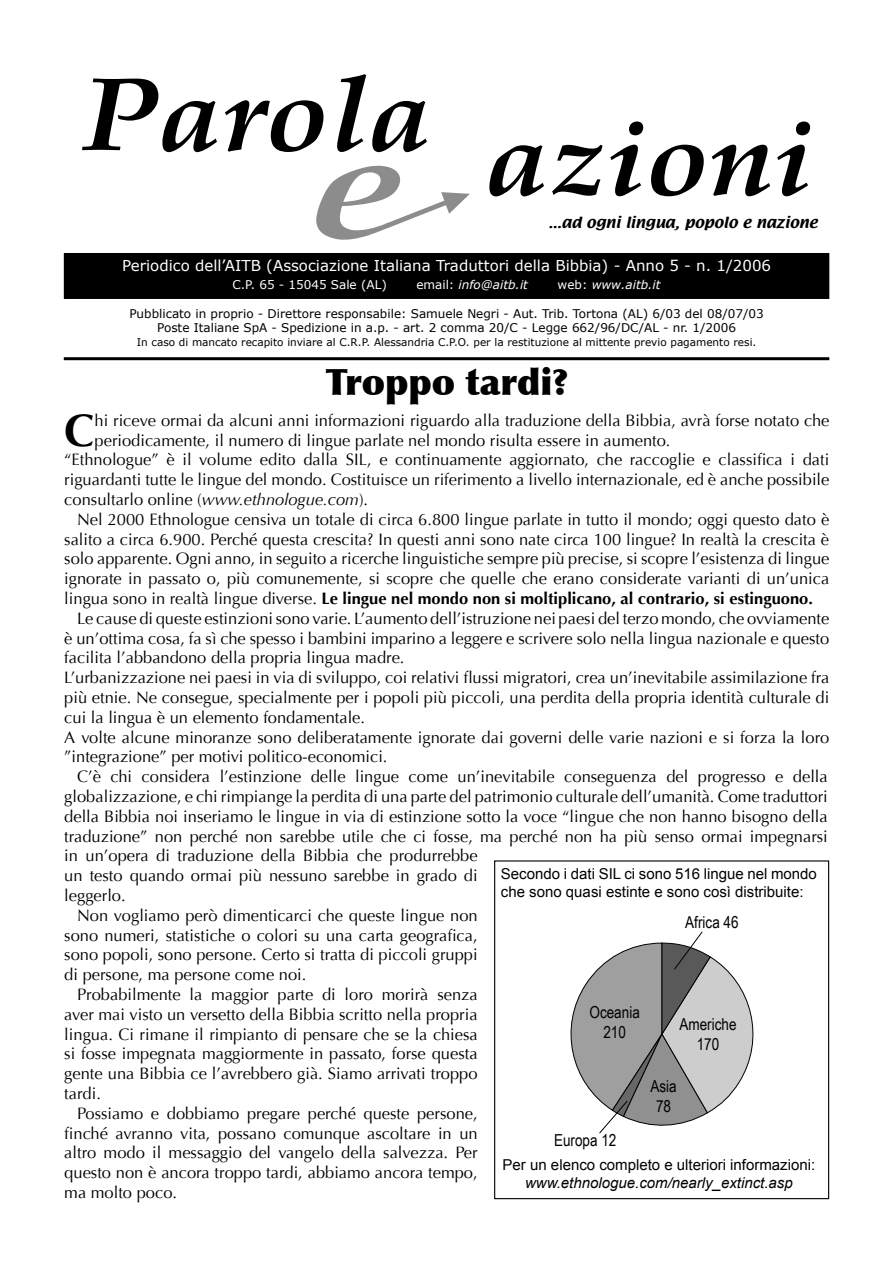
<style>
.page{position:relative;width:893px;height:1263px;background:#fff}
.page>*{position:absolute;margin:0;border:0;box-sizing:border-box;transform-origin:0 0}
.t1{font:italic 700 105px "Palatino";color:#000;scale:1.1 1}
.t2{font:700 45.45px "Optima";color:#000}
.t3{font:900 36px "Optima";color:#000}
.t4{font:16.5px "Optima";color:#000}
.t5{font:700 16.5px "Optima";color:#000}
.t6{font:16.5px/19.8px "Arial Narrow";color:#000;text-align:center}
.t7{font:15px/18px "Arial";color:#000}
.t8{font:15px "Verdana";color:#fff}
.t9{font:italic 15px "Arial";color:#000}
.t10{font:13.5px "Textile";color:#000;scale:1.1 1}
.t11{font:12px/14.4px "Verdana";color:#000;text-align:center}
.t12{font:italic 12px "Verdana";color:#fff}
.t13{font:12px "Verdana";color:#fff}
.t14{font:10.5px "Verdana";color:#000}
.s1{font-style:normal}
.s2{font-style:italic}
.s3{font-weight:400}
</style>
<div class="page">
<div style="left:65px;top:254px;width:764px;height:44px;background:#000"></div>
<div style="left:64px;top:253px;width:765px;height:46px;border:2px solid #000"></div>
<hr style="left:64px;top:357px;width:765px;height:3px;background:#000">
<svg style="left:571px;top:931px;width:182px;height:203px"></svg>
<div style="left:494px;top:860px;width:335px;height:339px;border:1px solid #000"></div>
<svg style="left:385px;top:192px;width:85px;height:36px"></svg>
<h1 class="t1" style="left:81px;top:31px;width:321px">Parola</h1>
<h1 class="t1" style="left:485px;top:75px;width:299px">azioni</h1>
<p class="t10" style="left:548px;top:213px;width:246px">...ad ogni lingua, popolo e nazione</p>
<p class="t8" style="left:122px;top:256px;width:650px">Periodico dell’AITB (Associazione Italiana Traduttori della Bibbia) - Anno 5 - n. 1/2006</p>
<p class="t13" style="left:233px;top:277px;width:156px">C.P. 65 - 15045 Sale (AL)</p>
<p class="t12" style="left:416px;top:277px;width:113px"><span class="s1">email:</span> info@aitb.it</p>
<p class="t12" style="left:558px;top:277px;width:104px"><span class="s1">web:</span> www.aitb.it</p>
<p class="t11" style="left:129px;top:306px;width:636px">Pubblicato in proprio - Direttore responsabile: Samuele Negri - Aut. Trib. Tortona (AL) 6/03 del 08/07/03<br>Poste Italiane SpA - Spedizione in a.p. - art. 2 comma 20/C - Legge 662/96/DC/AL - nr. 1/2006</p>
<p class="t14" style="left:137px;top:336px;width:621px">In caso di mancato recapito inviare al C.R.P. Alessandria C.P.O. per la restituzione al mittente previo pagamento resi.</p>
<h3 class="t3" style="left:326px;top:361px;width:243px">Troppo tardi?</h3>
<h2 class="t2" style="left:64px;top:404px;width:32px">C</h2>
<p class="t4" style="left:95px;top:411px;width:736px">hi riceve ormai da alcuni anni informazioni riguardo alla traduzione della Bibbia, avrà forse notato che</p>
<p class="t4" style="left:95px;top:430px;width:577px">periodicamente, il numero di lingue parlate nel mondo risulta essere in aumento.</p>
<p class="t4" style="left:64px;top:450px;width:766px">“Ethnologue” è il volume edito dalla SIL, e continuamente aggiornato, che raccoglie e classifica i dati</p>
<p class="t4" style="left:64px;top:470px;width:767px">riguardanti tutte le lingue del mondo. Costituisce un riferimento a livello internazionale, ed è anche possibile</p>
<p class="t4" style="left:64px;top:490px;width:305px">consultarlo online (<span class="s2">www.ethnologue.com</span>).</p>
<p class="t4" style="left:77px;top:510px;width:754px">Nel 2000 Ethnologue censiva un totale di circa 6.800 lingue parlate in tutto il mondo; oggi questo dato è</p>
<p class="t4" style="left:64px;top:529px;width:766px">salito a circa 6.900. Perché questa crescita? In questi anni sono nate circa 100 lingue? In realtà la crescita è</p>
<p class="t4" style="left:64px;top:549px;width:767px">solo apparente. Ogni anno, in seguito a ricerche linguistiche sempre più precise, si scopre l’esistenza di lingue</p>
<p class="t4" style="left:64px;top:569px;width:766px">ignorate in passato o, più comunemente, si scopre che quelle che erano considerate varianti di un’unica</p>
<p class="t5" style="left:64px;top:589px;width:750px"><span class="s3">lingua sono in realtà lingue diverse.</span> Le lingue nel mondo non si moltiplicano, al contrario, si estinguono.</p>
<p class="t4" style="left:77px;top:609px;width:754px">Le cause di queste estinzioni sono varie. L’aumento dell’istruzione nei paesi del terzo mondo, che ovviamente</p>
<p class="t4" style="left:64px;top:628px;width:766px">è un’ottima cosa, fa sì che spesso i bambini imparino a leggere e scrivere solo nella lingua nazionale e questo</p>
<p class="t4" style="left:64px;top:648px;width:342px">facilita l’abbandono della propria lingua madre.</p>
<p class="t4" style="left:64px;top:668px;width:766px">L’urbanizzazione nei paesi in via di sviluppo, coi relativi flussi migratori, crea un’inevitabile assimilazione fra</p>
<p class="t4" style="left:64px;top:688px;width:766px">più etnie. Ne consegue, specialmente per i popoli più piccoli, una perdita della propria identità culturale di</p>
<p class="t4" style="left:64px;top:708px;width:302px">cui la lingua è un elemento fondamentale.</p>
<p class="t4" style="left:64px;top:727px;width:766px">A volte alcune minoranze sono deliberatamente ignorate dai governi delle varie nazioni e si forza la loro</p>
<p class="t4" style="left:64px;top:747px;width:325px">”integrazione” per motivi politico-economici.</p>
<p class="t4" style="left:77px;top:767px;width:752px">C’è chi considera l’estinzione delle lingue come un’inevitabile conseguenza del progresso e della</p>
<p class="t4" style="left:64px;top:787px;width:765px">globalizzazione, e chi rimpiange la perdita di una parte del patrimonio culturale dell’umanità. Come traduttori</p>
<p class="t4" style="left:64px;top:807px;width:765px">della Bibbia noi inseriamo le lingue in via di estinzione sotto la voce “lingue che non hanno bisogno della</p>
<p class="t4" style="left:64px;top:826px;width:765px">traduzione” non perché non sarebbe utile che ci fosse, ma perché non ha più senso ormai impegnarsi</p>
<p class="t4" style="left:64px;top:846px;width:415px">in un’opera di traduzione della Bibbia che produrrebbe</p>
<p class="t4" style="left:64px;top:866px;width:415px">un testo quando ormai più nessuno sarebbe in grado di</p>
<p class="t4" style="left:64px;top:886px;width:63px">leggerlo.</p>
<p class="t4" style="left:77px;top:906px;width:402px">Non vogliamo però dimenticarci che queste lingue non</p>
<p class="t4" style="left:64px;top:925px;width:415px">sono numeri, statistiche o colori su una carta geografica,</p>
<p class="t4" style="left:64px;top:945px;width:415px">sono popoli, sono persone. Certo si tratta di piccoli gruppi</p>
<p class="t4" style="left:64px;top:965px;width:244px">di persone, ma persone come noi.</p>
<p class="t4" style="left:77px;top:985px;width:402px">Probabilmente la maggior parte di loro morirà senza</p>
<p class="t4" style="left:64px;top:1005px;width:415px">aver mai visto un versetto della Bibbia scritto nella propria</p>
<p class="t4" style="left:64px;top:1024px;width:415px">lingua. Ci rimane il rimpianto di pensare che se la chiesa</p>
<p class="t4" style="left:64px;top:1044px;width:415px">si fosse impegnata maggiormente in passato, forse questa</p>
<p class="t4" style="left:64px;top:1064px;width:415px">gente una Bibbia ce l’avrebbero già. Siamo arrivati troppo</p>
<p class="t4" style="left:64px;top:1084px;width:38px">tardi.</p>
<p class="t4" style="left:77px;top:1104px;width:402px">Possiamo e dobbiamo pregare perché queste persone,</p>
<p class="t4" style="left:64px;top:1123px;width:415px">finché avranno vita, possano comunque ascoltare in un</p>
<p class="t4" style="left:64px;top:1143px;width:415px">altro modo il messaggio del vangelo della salvezza. Per</p>
<p class="t4" style="left:64px;top:1163px;width:415px">questo non è ancora troppo tardi, abbiamo ancora tempo,</p>
<p class="t4" style="left:64px;top:1183px;width:114px">ma molto poco.</p>
<p class="t7" style="left:501px;top:865px;width:318px">Secondo i dati SIL ci sono 516 lingue nel mondo che sono quasi estinte e sono così distribuite:</p>
<p class="t6" style="left:685px;top:912px;width:55px">Africa 46</p>
<p class="t6" style="left:589px;top:1002px;width:52px">Oceania<br>210</p>
<p class="t6" style="left:679px;top:1014px;width:59px">Americhe<br>170</p>
<p class="t6" style="left:650px;top:1076px;width:28px">Asia<br>78</p>
<p class="t6" style="left:554px;top:1130px;width:64px">Europa 12</p>
<p class="t7" style="left:503px;top:1155px;width:314px">Per un elenco completo e ulteriori informazioni:</p>
<p class="t9" style="left:525px;top:1174px;width:269px">www.ethnologue.com/nearly_extinct.asp</p>
</div>
